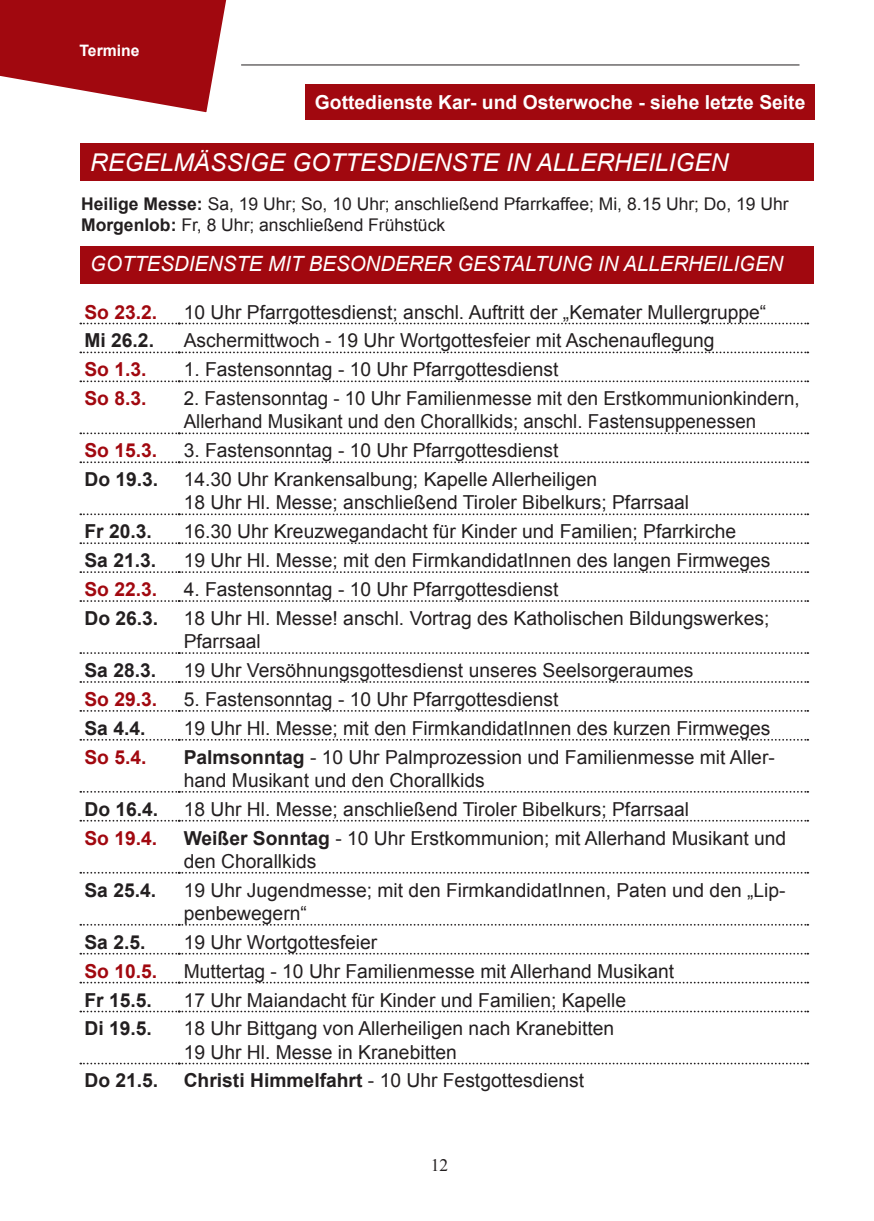
<style>
.page{position:relative;width:874px;height:1221px;background:#fff}
.page>*{position:absolute;margin:0;border:0;box-sizing:border-box;transform-origin:0 0}
.t1{font:italic 24.5px "Arial";color:#fff}
.t2{font:italic 21px "Arial";color:#fff}
.t3{font:19.25px/23.1px "Arial";color:#231f20}
.t4{font:700 19.25px "Arial";color:#231f20}
.t5{font:700 19.25px "Arial";color:#a1080f}
.t6{font:700 19.25px "Arial";color:#fff}
.t7{font:17.5px/21px "Arial";color:#231f20}
.t8{font:17.5px "Times New Roman";color:#231f20}
.t9{font:700 15.75px "Arial";color:#fff}
.s1{font-weight:700}
</style>
<div class="page">
<div style="left:80px;top:143px;width:733px;height:37px;background:#a1080f"></div>
<div style="left:80px;top:246px;width:733px;height:37px;background:#a1080f"></div>
<div style="left:305px;top:84px;width:508px;height:36px;background:#a1080f"></div>
<svg style="left:80px;top:322px;width:727px;height:2px"></svg>
<svg style="left:80px;top:351px;width:727px;height:2px"></svg>
<svg style="left:80px;top:380px;width:727px;height:2px"></svg>
<svg style="left:80px;top:432px;width:727px;height:2px"></svg>
<svg style="left:80px;top:461px;width:727px;height:2px"></svg>
<svg style="left:80px;top:513px;width:727px;height:2px"></svg>
<svg style="left:80px;top:542px;width:727px;height:2px"></svg>
<svg style="left:80px;top:571px;width:727px;height:2px"></svg>
<svg style="left:80px;top:600px;width:727px;height:2px"></svg>
<svg style="left:80px;top:652px;width:727px;height:2px"></svg>
<svg style="left:80px;top:681px;width:727px;height:1px"></svg>
<svg style="left:80px;top:710px;width:727px;height:1px"></svg>
<svg style="left:80px;top:739px;width:727px;height:1px"></svg>
<svg style="left:80px;top:791px;width:727px;height:1px"></svg>
<svg style="left:80px;top:819px;width:727px;height:2px"></svg>
<svg style="left:80px;top:871px;width:727px;height:2px"></svg>
<svg style="left:80px;top:923px;width:727px;height:2px"></svg>
<svg style="left:80px;top:952px;width:727px;height:2px"></svg>
<svg style="left:80px;top:981px;width:727px;height:2px"></svg>
<svg style="left:80px;top:1010px;width:727px;height:2px"></svg>
<svg style="left:80px;top:1062px;width:727px;height:2px"></svg>
<svg style="left:0;top:0;width:245px;height:113px"></svg>
<hr style="left:241px;top:64px;width:558px;height:1px;background:#231f20">
<p class="t9" style="left:79px;top:40px;width:62px">Termine</p>
<p class="t6" style="left:315px;top:89px;width:491px">Gottedienste Kar- und Osterwoche - siehe letzte Seite</p>
<p class="t1" style="left:90px;top:147px;width:635px">REGELMÄSSIGE GOTTESDIENS TE IN ALLERHEILIGEN</p>
<p class="t7" style="left:81px;top:194px;width:708px"><span class="s1">Heilige Messe:</span> Sa, 19 Uhr; So, 10 Uhr; anschließend Pfarrkaffee; Mi, 8.15 Uhr; Do, 19 Uhr<br><span class="s1">Morgenlob:</span> Fr, 8 Uhr; anschließend Frühstück</p>
<p class="t2" style="left:90px;top:250px;width:690px">GOTTESDIENS TE MI T BES ONDERER GES TALTUNG IN ALLERHEILIGEN</p>
<p class="t5" style="left:84px;top:299px;width:74px">So 23.2.</p>
<p class="t3" style="left:184px;top:300px;width:584px">10 Uhr Pfarrgottesdienst; anschl. Auftritt der „Kemater Mullergruppe“</p>
<p class="t4" style="left:84px;top:328px;width:71px">Mi 26.2.</p>
<p class="t3" style="left:184px;top:329px;width:532px">Aschermittwoch - 19 Uhr Wortgottesfeier mit Aschenauflegung</p>
<p class="t5" style="left:84px;top:357px;width:64px">So 1.3.</p>
<p class="t3" style="left:184px;top:358px;width:376px">1. Fastensonntag - 10 Uhr Pfarrgottesdienst</p>
<p class="t5" style="left:84px;top:385px;width:64px">So 8.3.</p>
<p class="t3" style="left:184px;top:387px;width:617px">2. Fastensonntag - 10 Uhr Familienmesse mit den Erstkommunionkindern,<br>Allerhand Musikant und den Chorallkids; anschl. Fastensuppenessen</p>
<p class="t5" style="left:84px;top:437px;width:74px">So 15.3.</p>
<p class="t3" style="left:184px;top:439px;width:376px">3. Fastensonntag - 10 Uhr Pfarrgottesdienst</p>
<p class="t4" style="left:84px;top:466px;width:75px">Do 19.3.</p>
<p class="t3" style="left:184px;top:468px;width:506px">14.30 Uhr Krankensalbung; Kapelle Allerheiligen<br>18 Uhr Hl. Messe; anschließend Tiroler Bibelkurs; Pfarrsaal</p>
<p class="t4" style="left:84px;top:518px;width:69px">Fr 20.3.</p>
<p class="t3" style="left:184px;top:520px;width:554px">16.30 Uhr Kreuzwegandacht für Kinder und Familien; Pfarrkirche</p>
<p class="t4" style="left:84px;top:547px;width:73px">Sa 21.3.</p>
<p class="t3" style="left:184px;top:549px;width:588px">19 Uhr Hl. Messe; mit den FirmkandidatInnen des langen Firmweges</p>
<p class="t5" style="left:84px;top:576px;width:74px">So 22.3.</p>
<p class="t3" style="left:184px;top:578px;width:376px">4. Fastensonntag - 10 Uhr Pfarrgottesdienst</p>
<p class="t4" style="left:84px;top:605px;width:75px">Do 26.3.</p>
<p class="t3" style="left:184px;top:607px;width:587px">18 Uhr Hl. Messe! anschl. Vortrag des Katholischen Bildungswerkes;<br>Pfarrsaal</p>
<p class="t4" style="left:84px;top:657px;width:73px">Sa 28.3.</p>
<p class="t3" style="left:184px;top:659px;width:511px">19 Uhr Versöhnungsgottesdienst unseres Seelsorgeraumes</p>
<p class="t5" style="left:84px;top:686px;width:74px">So 29.3.</p>
<p class="t3" style="left:184px;top:687px;width:376px">5. Fastensonntag - 10 Uhr Pfarrgottesdienst</p>
<p class="t4" style="left:84px;top:715px;width:63px">Sa 4.4.</p>
<p class="t3" style="left:184px;top:716px;width:588px">19 Uhr Hl. Messe; mit den FirmkandidatInnen des kurzen Firmweges</p>
<p class="t5" style="left:84px;top:744px;width:64px">So 5.4.</p>
<p class="t3" style="left:184px;top:745px;width:592px"><span class="s1">Palmsonntag</span> - 10 Uhr Palmprozession und Familienmesse mit Aller&shy;hand Musikant und den Chorallkids</p>
<p class="t4" style="left:84px;top:796px;width:75px">Do 16.4.</p>
<p class="t3" style="left:184px;top:797px;width:506px">18 Uhr Hl. Messe; anschließend Tiroler Bibelkurs; Pfarrsaal</p>
<p class="t5" style="left:84px;top:825px;width:74px">So 19.4.</p>
<p class="t3" style="left:184px;top:826px;width:603px"><span class="s1">Weißer Sonntag</span> - 10 Uhr Erstkommunion; mit Allerhand Musikant und den Chorallkids</p>
<p class="t4" style="left:84px;top:877px;width:73px">Sa 25.4.</p>
<p class="t3" style="left:184px;top:878px;width:603px">19 Uhr Jugendmesse; mit den FirmkandidatInnen, Paten und den „Lip&shy;penbewegern“</p>
<p class="t4" style="left:84px;top:929px;width:63px">Sa 2.5.</p>
<p class="t3" style="left:184px;top:930px;width:195px">19 Uhr Wortgottesfeier</p>
<p class="t5" style="left:84px;top:957px;width:74px">So 10.5.</p>
<p class="t3" style="left:184px;top:959px;width:491px">Muttertag - 10 Uhr Familienmesse mit Allerhand Musikant</p>
<p class="t4" style="left:84px;top:986px;width:69px">Fr 15.5.</p>
<p class="t3" style="left:184px;top:988px;width:443px">17 Uhr Maiandacht für Kinder und Familien; Kapelle</p>
<p class="t4" style="left:84px;top:1015px;width:69px">Di 19.5.</p>
<p class="t3" style="left:184px;top:1017px;width:432px">18 Uhr Bittgang von Allerheiligen nach Kranebitten<br>19 Uhr Hl. Messe in Kranebitten</p>
<p class="t4" style="left:84px;top:1067px;width:75px">Do 21.5.</p>
<p class="t3" style="left:184px;top:1069px;width:402px"><span class="s1">Christi Himmelfahrt</span> - 10 Uhr Festgottesdienst</p>
<p class="t8" style="left:430px;top:1152px;width:19px">12</p>
</div>
